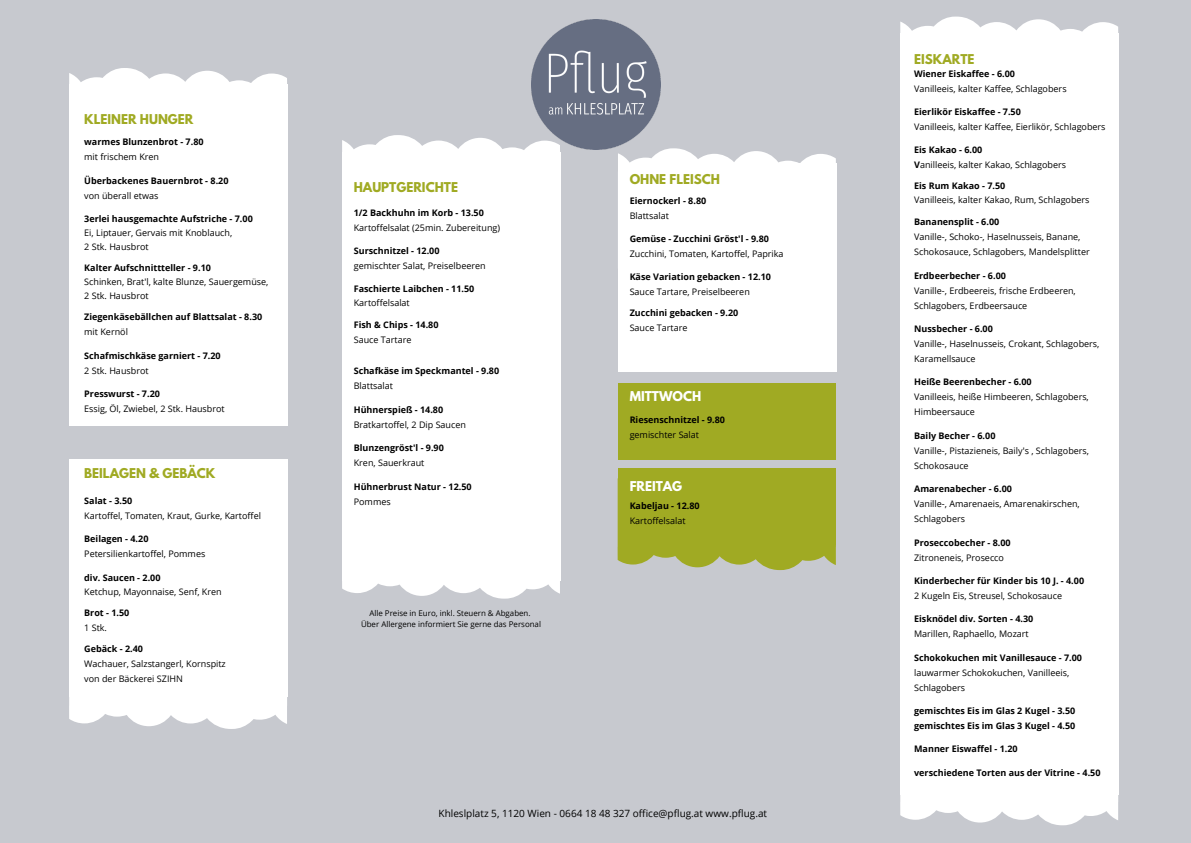
<style>
.page{position:relative;width:1191px;height:843px;background:#fff}
.page>*{position:absolute;margin:0;border:0;box-sizing:border-box;transform-origin:0 0}
.t1{font:700 12px "League Spartan";color:#a0aa23}
.t2{font:700 12px "League Spartan";color:#fff}
.t3{font:10px "Open Sans";color:#000}
.t4{font:9px/15px "Open Sans";color:#000}
.t5{font:700 9px "Open Sans";color:#000}
.t6{font:7.9px "Open Sans";color:#000}
.s1{font-weight:700}
</style>
<div class="page">
<div style="left:0;top:0;width:1190px;height:842px;background:#c7c9cf"></div>
<div style="left:69px;top:459px;width:218px;height:237px;background:#fff"></div>
<svg style="left:342px;top:580px;width:218px;height:18px"></svg>
<div style="left:618px;top:468px;width:217px;height:76px;background:#a0aa23"></div>
<div style="left:618px;top:163px;width:218px;height:208px;background:#fff"></div>
<svg style="left:342px;top:135px;width:218px;height:17px"></svg>
<div style="left:342px;top:152px;width:218px;height:428px;background:#fff"></div>
<div style="left:69px;top:84px;width:218px;height:341px;background:#fff"></div>
<svg style="left:618px;top:148px;width:217px;height:15px"></svg>
<img style="left:531px;top:19px;width:129px;height:130px">
<svg style="left:69px;top:68px;width:218px;height:16px"></svg>
<svg style="left:69px;top:696px;width:218px;height:32px"></svg>
<div style="left:618px;top:383px;width:217px;height:76px;background:#a0aa23"></div>
<svg style="left:617px;top:478px;width:218px;height:92px"></svg>
<div style="left:900px;top:34px;width:218px;height:760px;background:#fff"></div>
<svg style="left:900px;top:794px;width:218px;height:31px"></svg>
<svg style="left:900px;top:17px;width:218px;height:17px"></svg>
<p class="t1" style="left:84px;top:113px;width:111px">KLEINER HUNGER</p>
<p class="t5" style="left:84px;top:135px;width:121px">warmes Blunzenbrot - 7.80</p>
<p class="t4" style="left:84px;top:149px;width:76px">mit frischem Kren</p>
<p class="t5" style="left:84px;top:174px;width:146px">Überbackenes Bauernbrot - 8.20</p>
<p class="t4" style="left:84px;top:187px;width:76px">von überall etwas</p>
<p class="t5" style="left:84px;top:212px;width:170px">3erlei hausgemachte Aufstriche - 7.00</p>
<p class="t4" style="left:84px;top:225px;width:149px">Ei, Liptauer, Gervais mit Knoblauch,</p>
<p class="t4" style="left:84px;top:238px;width:66px">2 Stk. Hausbrot</p>
<p class="t5" style="left:84px;top:261px;width:128px">Kalter Aufschnittteller - 9.10</p>
<p class="t4" style="left:84px;top:274px;width:186px">Schinken, Brat'l, kalte Blunze, Sauergemüse,</p>
<p class="t4" style="left:84px;top:288px;width:66px">2 Stk. Hausbrot</p>
<p class="t5" style="left:84px;top:311px;width:179px">Ziegenkäsebällchen auf Blattsalat - 8.30</p>
<p class="t4" style="left:84px;top:324px;width:45px">mit Kernöl</p>
<p class="t5" style="left:84px;top:349px;width:138px">Schafmischkäse garniert - 7.20</p>
<p class="t4" style="left:84px;top:363px;width:66px">2 Stk. Hausbrot</p>
<p class="t5" style="left:84px;top:387px;width:77px">Presswurst - 7.20</p>
<p class="t4" style="left:84px;top:401px;width:142px">Essig, Öl, Zwiebel, 2 Stk. Hausbrot</p>
<p class="t1" style="left:84px;top:467px;width:133px">BEILAGEN &amp; GEBÄCK</p>
<p class="t5" style="left:84px;top:494px;width:50px">Salat - 3.50</p>
<p class="t4" style="left:84px;top:507px;width:178px">Kartoffel, Tomaten, Kraut, Gurke, Kartoffel</p>
<p class="t5" style="left:84px;top:532px;width:66px">Beilagen - 4.20</p>
<p class="t4" style="left:84px;top:546px;width:123px">Petersilienkartoffel, Pommes</p>
<p class="t5" style="left:84px;top:570px;width:78px">div. Saucen - 2.00</p>
<p class="t4" style="left:84px;top:583px;width:139px">Ketchup, Mayonnaise, Senf, Kren</p>
<p class="t5" style="left:84px;top:606px;width:47px">Brot - 1.50</p>
<p class="t4" style="left:84px;top:619px;width:24px">1 Stk.</p>
<p class="t5" style="left:84px;top:642px;width:60px">Gebäck - 2.40</p>
<p class="t4" style="left:84px;top:656px;width:143px">Wachauer, Salzstangerl, Kornspitz</p>
<p class="t4" style="left:84px;top:671px;width:100px">von der Bäckerei SZIHN</p>
<p class="t1" style="left:354px;top:181px;width:106px">HAUPTGERICHTE</p>
<p class="t5" style="left:354px;top:206px;width:131px">1/2 Backhuhn im Korb - 13.50</p>
<p class="t4" style="left:354px;top:220px;width:148px">Kartoffelsalat (25min. Zubereitung)</p>
<p class="t5" style="left:354px;top:244px;width:87px">Surschnitzel - 12.00</p>
<p class="t4" style="left:354px;top:258px;width:133px">gemischter Salat, Preiselbeeren</p>
<p class="t5" style="left:354px;top:282px;width:122px">Faschierte Laibchen - 11.50</p>
<p class="t4" style="left:354px;top:295px;width:58px">Kartoffelsalat</p>
<p class="t5" style="left:354px;top:318px;width:86px">Fish &amp; Chips - 14.80</p>
<p class="t4" style="left:354px;top:331px;width:59px">Sauce Tartare</p>
<p class="t5" style="left:354px;top:364px;width:147px">Schafkäse im Speckmantel - 9.80</p>
<p class="t4" style="left:354px;top:378px;width:41px">Blattsalat</p>
<p class="t5" style="left:354px;top:403px;width:91px">Hühnerspieß - 14.80</p>
<p class="t4" style="left:354px;top:416px;width:114px">Bratkartoffel, 2 Dip Saucen</p>
<p class="t5" style="left:354px;top:441px;width:92px">Blunzengröst'l - 9.90</p>
<p class="t4" style="left:354px;top:455px;width:72px">Kren, Sauerkraut</p>
<p class="t5" style="left:354px;top:480px;width:119px">Hühnerbrust Natur - 12.50</p>
<p class="t4" style="left:354px;top:493px;width:38px">Pommes</p>
<p class="t6" style="left:369px;top:607px;width:163px">Alle Preise in Euro, inkl. Steuern &amp; Abgaben.</p>
<p class="t6" style="left:361px;top:618px;width:181px">Über Allergene informiert Sie gerne das Personal</p>
<p class="t1" style="left:629px;top:173px;width:92px">OHNE FLEISCH</p>
<p class="t5" style="left:629px;top:194px;width:78px">Eiernockerl - 8.80</p>
<p class="t4" style="left:629px;top:208px;width:41px">Blattsalat</p>
<p class="t5" style="left:629px;top:232px;width:141px">Gemüse - Zucchini Gröst'l - 9.80</p>
<p class="t4" style="left:629px;top:246px;width:155px">Zucchini, Tomaten, Kartoffel, Paprika</p>
<p class="t5" style="left:629px;top:271px;width:143px">Käse Variation gebacken - 12.10</p>
<p class="t4" style="left:629px;top:283px;width:122px">Sauce Tartare, Preiselbeeren</p>
<p class="t5" style="left:629px;top:306px;width:110px">Zucchini gebacken - 9.20</p>
<p class="t4" style="left:629px;top:319px;width:59px">Sauce Tartare</p>
<p class="t2" style="left:629px;top:390px;width:73px">MITTWOCH</p>
<p class="t5" style="left:629px;top:413px;width:97px">Riesenschnitzel - 9.80</p>
<p class="t4" style="left:629px;top:426px;width:71px">gemischter Salat</p>
<p class="t2" style="left:629px;top:479px;width:54px">FREITAG</p>
<p class="t5" style="left:629px;top:498px;width:71px">Kabeljau - 12.80</p>
<p class="t4" style="left:629px;top:512px;width:58px">Kartoffelsalat</p>
<p class="t3" style="left:438px;top:805px;width:330px">Khleslplatz 5, 1120 Wien - 0664 18 48 327 office@pflug.at www.pflug.at</p>
<p class="t1" style="left:914px;top:53px;width:62px">EISKARTE</p>
<p class="t5" style="left:914px;top:67px;width:102px">Wiener Eiskaffee - 6.00</p>
<p class="t4" style="left:914px;top:81px;width:154px">Vanilleeis, kalter Kaffee, Schlagobers</p>
<p class="t5" style="left:914px;top:105px;width:108px">Eierlikör Eiskaffee - 7.50</p>
<p class="t4" style="left:914px;top:119px;width:193px">Vanilleeis, kalter Kaffee, Eierlikör, Schlagobers</p>
<p class="t5" style="left:914px;top:144px;width:70px">Eis Kakao - 6.00</p>
<p class="t4" style="left:914px;top:156px;width:153px"><span class="s1">V</span>anilleeis, kalter Kakao, Schlagobers</p>
<p class="t5" style="left:914px;top:179px;width:93px">Eis Rum Kakao - 7.50</p>
<p class="t4" style="left:914px;top:192px;width:177px">Vanilleeis, kalter Kakao, Rum, Schlagobers</p>
<p class="t5" style="left:914px;top:215px;width:87px">Bananensplit - 6.00</p>
<p class="t4" style="left:914px;top:229px;width:177px">Vanille-, Schoko-, Haselnusseis, Banane,<br>Schokosauce, Schlagobers, Mandelsplitter</p>
<p class="t5" style="left:914px;top:269px;width:93px">Erdbeerbecher - 6.00</p>
<p class="t4" style="left:914px;top:282px;width:163px">Vanille-, Erdbeereis, frische Erdbeeren,<br>Schlagobers, Erdbeersauce</p>
<p class="t5" style="left:914px;top:322px;width:80px">Nussbecher - 6.00</p>
<p class="t4" style="left:914px;top:336px;width:187px">Vanille-, Haselnusseis, Crokant, Schlagobers,<br>Karamellsauce</p>
<p class="t5" style="left:914px;top:375px;width:119px">Heiße Beerenbecher - 6.00</p>
<p class="t4" style="left:914px;top:389px;width:176px">Vanilleeis, heiße Himbeeren, Schlagobers,<br>Himbeersauce</p>
<p class="t5" style="left:914px;top:429px;width:83px">Baily Becher - 6.00</p>
<p class="t4" style="left:914px;top:442px;width:176px">Vanille-, Pistazieneis, Baily's , Schlagobers,<br>Schokosauce</p>
<p class="t5" style="left:914px;top:482px;width:99px">Amarenabecher - 6.00</p>
<p class="t4" style="left:914px;top:496px;width:167px">Vanille-, Amarenaeis, Amarenakirschen,<br>Schlagobers</p>
<p class="t5" style="left:914px;top:535px;width:98px">Proseccobecher - 8.00</p>
<p class="t4" style="left:914px;top:549px;width:91px">Zitroneneis, Prosecco</p>
<p class="t5" style="left:914px;top:574px;width:171px">Kinderbecher für Kinder bis 10 J. - 4.00</p>
<p class="t4" style="left:914px;top:587px;width:149px">2 Kugeln Eis, Streusel, Schokosauce</p>
<p class="t5" style="left:914px;top:612px;width:121px">Eisknödel div. Sorten - 4.30</p>
<p class="t4" style="left:914px;top:626px;width:116px">Marillen, Raphaello, Mozart</p>
<p class="t5" style="left:914px;top:650px;width:169px">Schokokuchen mit Vanillesauce - 7.00</p>
<p class="t4" style="left:914px;top:664px;width:157px">lauwarmer Schokokuchen, Vanilleeis,<br>Schlagobers</p>
<p class="t5" style="left:914px;top:704px;width:163px">gemischtes Eis im Glas 2 Kugel - 3.50</p>
<p class="t5" style="left:914px;top:719px;width:163px">gemischtes Eis im Glas 3 Kugel - 4.50</p>
<p class="t5" style="left:914px;top:742px;width:105px">Manner Eiswaffel - 1.20</p>
<p class="t5" style="left:914px;top:766px;width:188px">verschiedene Torten aus der Vitrine - 4.50</p>
</div>
